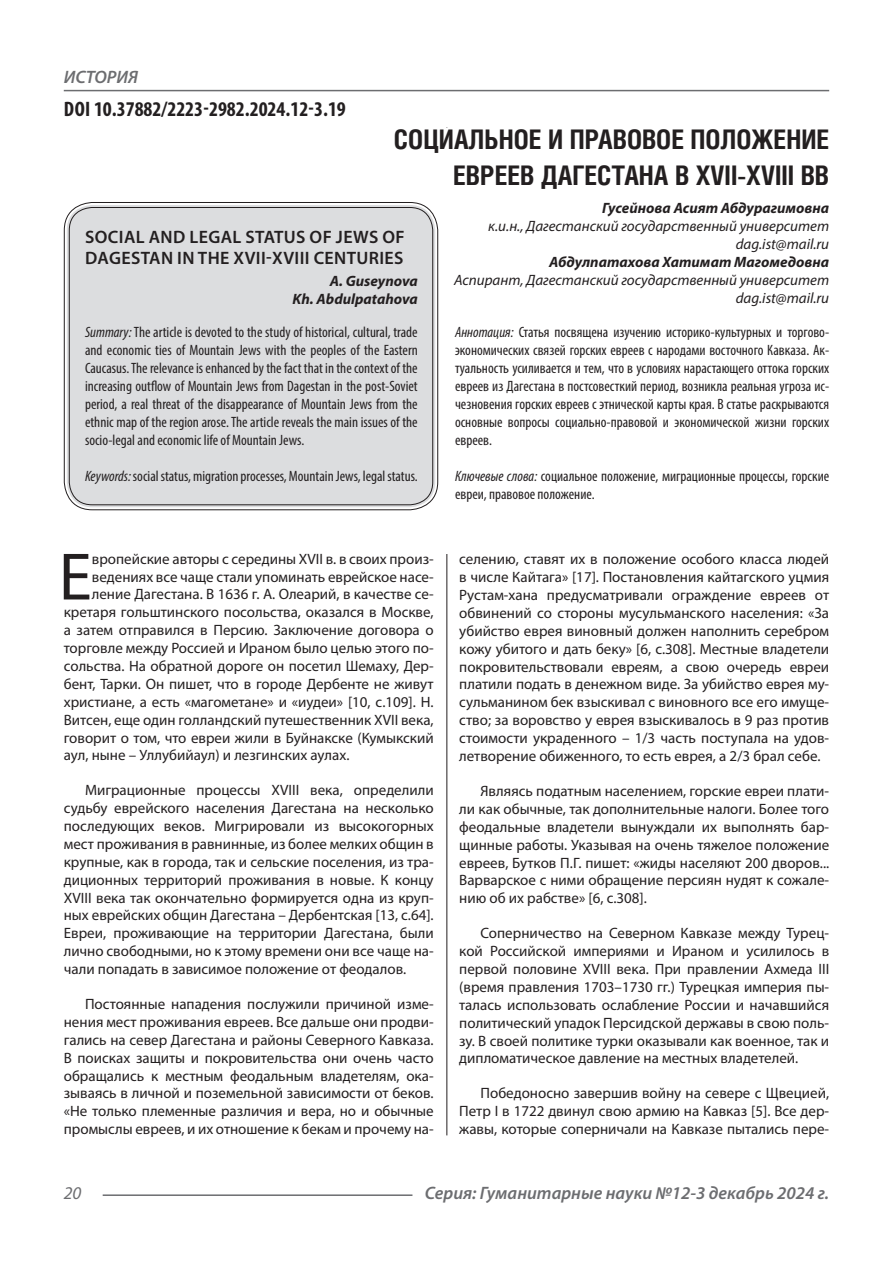
<style>
.page{position:relative;width:893px;height:1263px;background:#fff}
.page>*{position:absolute;margin:0;border:0;box-sizing:border-box;transform-origin:0 0}
.Статья_текст_первый{font:67.5px "Myriad Pro";color:#231f20}
.Статья_название{font:700 27px "Helios Cond C";color:#231f20}
.ДОИ{font:700 condensed 21px "Myriad Pro";color:#231f20}
.Статья_название_англ{font:600 18px/21.6px "Myriad Pro";letter-spacing:.02em;color:#231f20}
.t1{font:italic 600 18px "Myriad Pro";color:#6c6d70}
.t2{font:italic 18px "Myriad Pro";color:#6c6d70}
.Статья_текст{font:15px/17.9px "Myriad Pro";color:#231f20;text-align:justify}
.Статья_текст_первый-2{font:15px "Myriad Pro";color:#231f20}
.Статья_аннотация_тек{font:condensed 15px/18px "Myriad Pro";color:#231f20;text-align:justify}
.Статья_аннотация_анг{font:condensed 15px/18px "Myriad Pro";color:#231f20;text-align:justify}
.Статья_автор_инфо{font:italic 15px "Myriad Pro";color:#231f20}
.Статья_автор_инфо-2{font:italic 700 15px "Myriad Pro";color:#231f20}
.Статья_автор_англ{font:italic 700 15px "Myriad Pro";color:#231f20}
.s1{font-style:italic}
</style>
<div class="page">
<hr style="left:446px;top:128px;width:1px;height:1007px;background:#231f20">
<hr style="left:103px;top:1194px;width:309px;height:2px;background:#6c6d70">
<hr style="left:64px;top:90px;width:765px;height:1px;background:#6c6d70">
<div style="left:67px;top:205px;width:368px;height:302px;background:#dcdddf;border-radius:26px"></div>
<div style="left:64px;top:202px;width:374px;height:308px;border:1px solid #231f20;border-radius:28px"></div>
<div style="left:69px;top:207px;width:364px;height:298px;border:1px solid #231f20;border-radius:23px"></div>
<p class="t1" style="left:64px;top:66px;width:76px">ИСТОРИЯ</p>
<p class="ДОИ" style="left:64px;top:96px;width:283px">DOI 10.37882/2223-2982.2024.12-3.19</p>
<p class="Статья_название" style="left:394px;top:124px;width:437px">СОЦИАЛЬНОЕ И ПРАВОВОЕ ПОЛОЖЕНИЕ</p>
<p class="Статья_название" style="left:453px;top:160px;width:378px">ЕВРЕЕВ ДАГЕСТАНА В XVII-XVIII ВВ</p>
<p class="Статья_автор_инфо-2" style="left:602px;top:198px;width:229px">Гусейнова Асият Абдурагимовна</p>
<p class="Статья_автор_инфо" style="left:488px;top:217px;width:342px">к.и.н., Дагестанский государственный университет</p>
<p class="Статья_автор_инфо" style="left:736px;top:235px;width:95px">dag.ist@mail.ru</p>
<p class="Статья_автор_инфо-2" style="left:549px;top:252px;width:282px">Абдулпатахова Хатимат Магомедовна</p>
<p class="Статья_автор_инфо" style="left:454px;top:271px;width:377px">Аспирант, Дагестанский государственный университет</p>
<p class="Статья_автор_инфо" style="left:736px;top:289px;width:95px">dag.ist@mail.ru</p>
<p class="Статья_аннотация_тек" style="left:455px;top:322px;width:376px"><span class="s1">Аннотация:</span> Статья посвящена изучению историко-культурных и торгово&shy;экономических связей горских евреев с народами восточного Кавказа. Ак&shy;туальность усиливается и тем, что в условиях нарастающего оттока горских евреев из Дагестана в постсовесткий период, возникла реальная угроза ис&shy;чезновения горских евреев с этнической карты края. В статье раскрываются основные вопросы социально-правовой и экономической жизни горских евреев.</p>
<p class="Статья_аннотация_тек" style="left:455px;top:466px;width:376px"><span class="s1">Ключевые слова:</span> социальное положение, миграционные процессы, горские евреи, правовое положение.</p>
<p class="Статья_название_англ" style="left:85px;top:225px;width:321px">SOCIAL AND LEGAL STATUS OF JEWS OF<br>DAGESTAN IN THE XVII-XVIII CENTURIES</p>
<p class="Статья_автор_англ" style="left:330px;top:271px;width:89px">A. Guseynova</p>
<p class="Статья_автор_англ" style="left:293px;top:289px;width:127px">Kh. Abdulpatahova</p>
<p class="Статья_аннотация_анг" style="left:85px;top:322px;width:334px"><span class="s1">Summary:</span> The article is devoted to the study of historical, cultural, trade and economic ties of Mountain Jews with the peoples of the Eastern Caucasus. The relevance is enhanced by the fact that in the context of the increasing outflow of Mountain Jews from Dagestan in the post-Soviet period, a real threat of the disappearance of Mountain Jews from the ethnic map of the region arose. The article reveals the main issues of the socio-legal and economic life of Mountain Jews.</p>
<p class="Статья_аннотация_анг" style="left:85px;top:466px;width:334px"><span class="s1">Keywords:</span> social status, migration processes, Mountain Jews, legal status.</p>
<p class="Статья_текст_первый" style="left:59px;top:535px;width:35px">Е</p>
<p class="Статья_текст_первый-2" style="left:92px;top:550px;width:343px">вропейские авторы с середины XVII в. в своих произ-</p>
<p class="Статья_текст_первый-2" style="left:92px;top:567px;width:343px">ведениях все чаще стали упоминать еврейское насе-</p>
<p class="Статья_текст_первый-2" style="left:92px;top:585px;width:343px">ление Дагестана. В 1636 г. А. Олеарий, в качестве се-</p>
<p class="Статья_текст_первый-2" style="left:64px;top:603px;width:371px">кретаря гольштинского посольства, оказался в Москве,</p>
<p class="Статья_текст_первый-2" style="left:64px;top:621px;width:371px">а затем отправился в Персию. Заключение договора о</p>
<p class="Статья_текст_первый-2" style="left:64px;top:639px;width:371px">торговле между Россией и Ираном было целью этого по-</p>
<p class="Статья_текст_первый-2" style="left:64px;top:657px;width:371px">сольства. На обратной дороге он посетил Шемаху, Дер-</p>
<p class="Статья_текст_первый-2" style="left:64px;top:675px;width:371px">бент, Тарки. Он пишет, что в городе Дербенте не живут</p>
<p class="Статья_текст_первый-2" style="left:64px;top:692px;width:371px">христиане, а есть «магометане» и «иудеи» [10, с.109]. Н.</p>
<p class="Статья_текст_первый-2" style="left:64px;top:710px;width:371px">Витсен, еще один голландский путешественник XVII века,</p>
<p class="Статья_текст_первый-2" style="left:64px;top:728px;width:371px">говорит о том, что евреи жили в Буйнакске (Кумыкский</p>
<p class="Статья_текст_первый-2" style="left:64px;top:746px;width:287px">аул, ныне – Уллубийаул) и лезгинских аулах.</p>
<p class="Статья_текст" style="left:64px;top:781px;width:371px;text-indent:21px">Миграционные процессы XVIII века, определили судьбу еврейского населения Дагестана на несколько последующих веков. Мигрировали из высокогорных мест проживания в равнинные, из более мелких общин в крупные, как в города, так и сельские поселения, из тра&shy;диционных территорий проживания в новые. К концу XVIII века так окончательно формируется одна из круп&shy;ных еврейских общин Дагестана – Дербентская [13, с.64].<br>Евреи, проживающие на территории Дагестана, были лично свободными, но к этому времени они все чаще на&shy;чали попадать в зависимое положение от феодалов.</p>
<p class="Статья_текст" style="left:64px;top:995px;width:371px;text-indent:21px">Постоянные нападения послужили причиной изме&shy;нения мест проживания евреев. Все дальше они продви&shy;гались на север Дагестана и районы Северного Кавказа.<br>В поисках защиты и покровительства они очень часто обращались к местным феодальным владетелям, ока&shy;зываясь в личной и поземельной зависимости от беков. «Не только племенные различия и вера, но и обычные промыслы евреев, и их отношение к бекам и прочему на-</p>
<p class="Статья_текст" style="left:459px;top:550px;width:371px">селению, ставят их в положение особого класса людей в числе Кайтага» [17]. Постановления кайтагского уцмия Рустам-хана предусматривали ограждение евреев от обвинений со стороны мусульманского населения: «За убийство еврея виновный должен наполнить серебром кожу убитого и дать беку» [6, с.308]. Местные владетели покровительствовали евреям, а свою очередь евреи платили подать в денежном виде. За убийство еврея му&shy;сульманином бек взыскивал с виновного все его имуще&shy;ство; за воровство у еврея взыскивалось в 9 раз против стоимости украденного – 1/3 часть поступала на удов&shy;летворение обиженного, то есть еврея, а 2/3 брал себе.</p>
<p class="Статья_текст" style="left:459px;top:782px;width:371px;text-indent:21px">Являясь податным населением, горские евреи плати&shy;ли как обычные, так дополнительные налоги. Более того феодальные владетели вынуждали их выполнять бар&shy;щинные работы. Указывая на очень тяжелое положение евреев, Бутков П.Г. пишет: «жиды населяют 200 дворов...<br>Варварское с ними обращение персиян нудят к сожале&shy;нию об их рабстве» [6, с.308].</p>
<p class="Статья_текст" style="left:459px;top:924px;width:371px;text-indent:21px">Соперничество на Северном Кавказе между Турец&shy;кой Российской империями и Ираном и усилилось в первой половине XVIII века. При правлении Ахмеда III (время правления 1703–1730 гг.) Турецкая империя пы&shy;талась использовать ослабление России и начавшийся политический упадок Персидской державы в свою поль&shy;зу. В своей политике турки оказывали как военное, так и дипломатическое давление на местных владетелей.</p>
<p class="Статья_текст" style="left:459px;top:1084px;width:371px;text-indent:21px">Победоносно завершив войну на севере с Щвецией, Петр I в 1722 двинул свою армию на Кавказ [5]. Все дер&shy;жавы, которые соперничали на Кавказе пытались пере-</p>
<p class="t2" style="left:64px;top:1182px;width:19px">20</p>
<p class="t1" style="left:425px;top:1182px;width:406px">Серия: Гуманитарные науки №12-3 декабрь 2024 г.</p>
</div>
